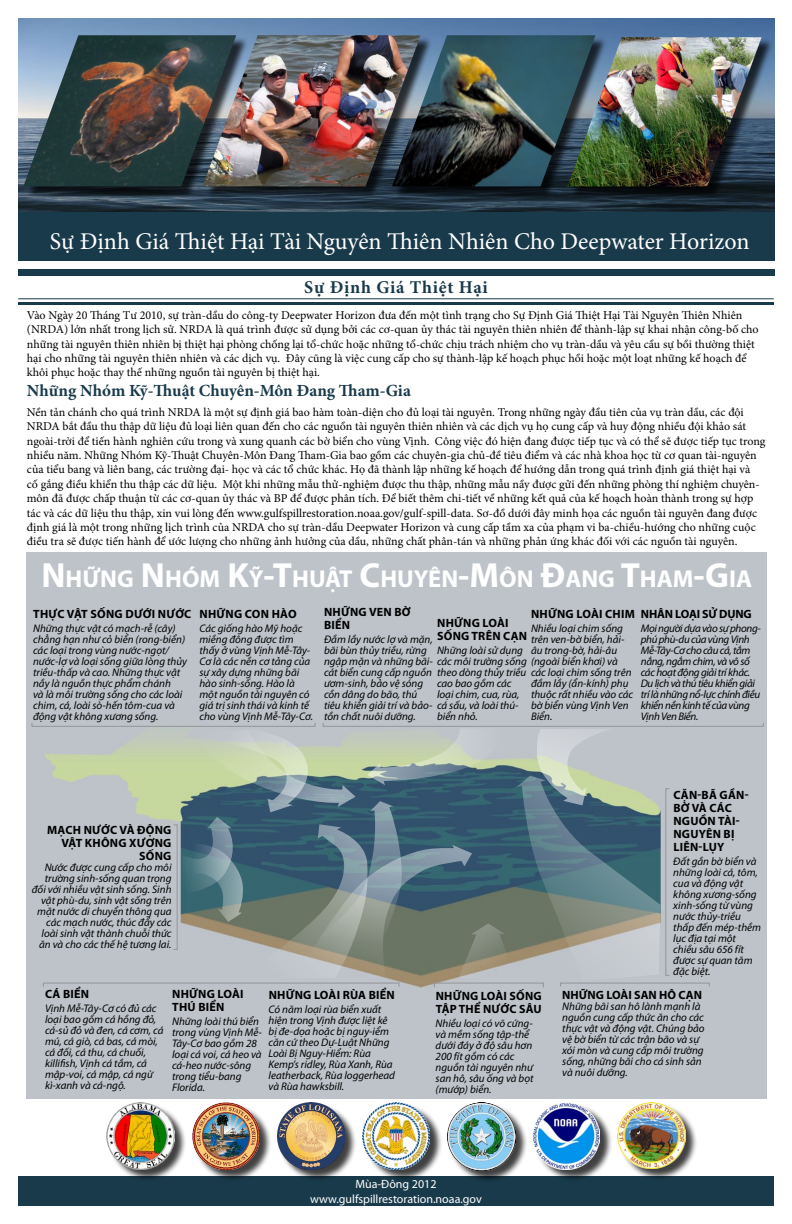
<style>
.page{position:relative;width:792px;height:1224px;background:#fff}
.page>*{position:absolute;margin:0;border:0;box-sizing:border-box;transform-origin:0 0}
.t1{font:700 24.5px "Myriad Pro";color:#fff}
.t2{font:24px "Minion Pro";color:#fff}
.t3{font:700 18px "Minion Pro";letter-spacing:.04em;color:#193a4b}
.t4{font:700 17px "Minion Pro";letter-spacing:-.005em;color:#193a4b}
.t5{font:12px/14.4px "Minion Pro";color:#000}
.t6{font:700 12px/13px "Myriad Pro";letter-spacing:.02em;color:#000}
.t7{font:12px/14.4px "Myriad Pro";color:#fff;text-align:center}
.t8{font:700 12px "Myriad Pro";color:#000}
.t9{font:700 12px "Myriad Pro";letter-spacing:-.01em;color:#000}
.t10{font:italic 11px/11px "Myriad Pro";color:#000}
.t11{font:italic 11px/11px "Myriad Pro";letter-spacing:-.03em;color:#000}
.s1{font-size:35px}
</style>
<div class="page">
<div style="left:18px;top:1176px;width:756px;height:30px;background:#193a4b"></div>
<img style="left:18px;top:18px;width:757px;height:194px">
<div style="left:18px;top:212px;width:757px;height:49px;background:#193a4b"></div>
<div style="left:26px;top:36px;width:223px;height:163px;background:#000;opacity:.75"></div>
<img style="left:23px;top:35px;width:180px;height:151px">
<div style="left:18px;top:269px;width:757px;height:7px;background:#193a4b"></div>
<div style="left:109px;top:1103px;width:78px;height:79px;background:#000;opacity:.75"></div>
<img style="left:107px;top:1102px;width:67px;height:67px">
<div style="left:194px;top:1104px;width:78px;height:78px;background:#000;opacity:.75"></div>
<img style="left:192px;top:1102px;width:68px;height:68px">
<div style="left:279px;top:1104px;width:78px;height:78px;background:#000;opacity:.75"></div>
<img style="left:277px;top:1102px;width:68px;height:68px">
<div style="left:364px;top:1104px;width:79px;height:78px;background:#000;opacity:.75"></div>
<img style="left:362px;top:1102px;width:68px;height:68px">
<div style="left:449px;top:1104px;width:79px;height:79px;background:#000;opacity:.75"></div>
<img style="left:447px;top:1102px;width:69px;height:69px">
<div style="left:534px;top:1103px;width:79px;height:79px;background:#000;opacity:.75"></div>
<img style="left:533px;top:1103px;width:67px;height:67px">
<div style="left:619px;top:1104px;width:79px;height:77px;background:#000;opacity:.75"></div>
<img style="left:618px;top:1102px;width:67px;height:67px">
<hr style="left:18px;top:302px;width:756px;height:3px;background:#193a4b">
<hr style="left:18px;top:298px;width:756px;height:1px;background:#193a4b">
<div style="left:204px;top:36px;width:229px;height:163px;background:#000;opacity:.75"></div>
<img style="left:203px;top:35px;width:189px;height:151px">
<div style="left:569px;top:38px;width:205px;height:161px;background:#000;opacity:.75"></div>
<img style="left:608px;top:37px;width:154px;height:149px">
<div style="left:394px;top:36px;width:214px;height:163px;background:#000;opacity:.75"></div>
<img style="left:392px;top:35px;width:204px;height:151px">
<div style="left:27px;top:552px;width:740px;height:547px;background:#bec3c9"></div>
<div style="left:434px;top:983px;width:110px;height:5px;border:1px solid #939598"></div>
<div style="left:560px;top:983px;width:150px;height:4px;border:1px solid #939598"></div>
<div style="left:666px;top:788px;width:4px;height:188px;border:1px solid #939598"></div>
<div style="left:43px;top:983px;width:356px;height:4px;border:1px solid #939598"></div>
<div style="left:323px;top:723px;width:441px;height:4px;border:1px solid #939598"></div>
<div style="left:32px;top:723px;width:283px;height:4px;border:1px solid #939598"></div>
<svg style="left:173px;top:728px;width:487px;height:253px;background:#7c8f90"></svg>
<h2 class="t2" style="left:50px;top:225px;width:701px">Sự Định Giá Thiệt Hại Tài Nguyên Thiên Nhiên Cho Deepwater Horizon</h2>
<h3 class="t3" style="left:304px;top:274px;width:185px">Sự Định Giá Thiệt Hại</h3>
<p class="t5" style="left:27px;top:308px;width:733px">Vào Ngày 20 Tháng Tư 2010, sự tràn-dầu do công-ty Deepwater Horizon đưa đến một tình trạng cho Sự Định Giá Thiệt Hại Tài Nguyên Thiên Nhiên (NRDA) lớn nhất trong lịch sử. NRDA là quá trình được sử dụng bởi các cơ-quan ủy thác tài nguyên thiên nhiên để thành-lập sự khai nhận công-bố cho những tài nguyên thiên nhiên bị thiệt hại phòng chống lại tổ-chức hoặc những tổ-chức chịu trách nhiệm cho vụ tràn-dầu và yêu cầu sự bồi thường thiệt hại cho những tài nguyên thiên nhiên và các dịch vụ. Đây cũng là việc cung cấp cho sự thành-lập kế hoạch phục hồi hoặc một loạt những kế hoạch để khôi phục hoặc thay thế những nguồn tài nguyên bị thiệt hại.</p>
<h3 class="t4" style="left:27px;top:379px;width:386px">Những Nhóm Kỹ-Thuật Chuyên-Môn Đang Tham-Gia</h3>
<p class="t5" style="left:27px;top:405px;width:740px">Nền tản chánh cho quá trình NRDA là một sự định giá bao hàm toàn-diện cho đủ loại tài nguyên. Trong những ngày đầu tiên của vụ tràn dầu, các đội NRDA bắt đầu thu thập dữ liệu đủ loại liên quan đến cho các nguồn tài nguyên thiên nhiên và các dịch vụ họ cung cấp và huy động nhiều đội khảo sát ngoài-trời để tiến hành nghiên cứu trong và xung quanh các bờ biển cho vùng Vịnh. Công việc đó hiện đang được tiếp tục và có thể sẽ được tiếp tục trong nhiều năm. Những Nhóm Kỹ-Thuật Chuyên-Môn Đang Tham-Gia bao gồm các chuyên-gia chủ-đề tiêu điểm và các nhà khoa học từ cơ quan tài-nguyên của tiểu bang và liên bang, các trường đại- học và các tổ chức khác. Họ đã thành lập những kế hoạch để hướng dẫn trong quá trình định giá thiệt hại và<br>cố gắng điều khiển thu thập các dữ liệu. Một khi những mẫu thử-nghiệm được thu thập, những mẫu nầy được gửi đến những phòng thí nghiệm chuyên&shy;môn đã được chấp thuận từ các cơ-quan ủy thác và BP để được phân tích. Để biết thêm chi-tiết về những kết quả của kế hoạch hoàn thành trong sự hợp tác và các dữ liệu thu thập, xin vui lòng đến www.gulfspillrestoration.noaa.gov/gulf-spill-data. Sơ-đồ dưới đây minh họa các nguồn tài nguyên đang được định giá là một trong những lịch trình của NRDA cho sự tràn-dầu Deepwater Horizon và cung cấp tầm xa của phạm vi ba-chiều-hướng cho những cuộc điều tra sẽ được tiến hành để ước lượng cho những ảnh hưởng của dầu, những chất phân-tán và những phản ứng khác đối với các nguồn tài nguyên.</p>
<h1 class="t1" style="left:41px;top:563px;width:712px"><span class="s1">N</span>HỮNG <span class="s1">N</span>HÓM <span class="s1">K</span>Ỹ<span class="s1">-T</span>HUẬT <span class="s1">C</span>HUYÊN<span class="s1">-M</span>ÔN <span class="s1">Đ</span>ANG <span class="s1">T</span>HAM<span class="s1">-G</span>IA</h1>
<p class="t6" style="left:33px;top:607px;width:160px">THỰC VẬT SỐNG DƯỚI NƯỚC</p>
<p class="t10" style="left:33px;top:623px;width:156px">Những thực vật có mạch-rễ (cây) chẳng hạn như cỏ biển (rong-biển) các loại trong vùng nước-ngọt/ nước-lợ và loại sống giữa lòng thủy triều-thấp và cao. Những thực vật nầy là nguồn thực phẩm chánh<br>và là môi trường sống cho các loài chim, cá, loài sò-hến tôm-cua và động vật không xương sống.</p>
<p class="t6" style="left:200px;top:607px;width:99px">NHỮNG CON HÀO</p>
<p class="t10" style="left:199px;top:623px;width:115px">Các giống hào Mỹ hoặc miềng đông được tìm thấy ở vùng Vịnh Mễ-Tây-<br>Cơ là các nền cơ tảng của sự xây dựng những bãi hào sinh-sống. Hào là một nguồn tài nguyên có giá trị sinh thái và kinh tế cho vùng Vịnh Mễ-Tây-Cơ.</p>
<p class="t6" style="left:324px;top:605px;width:88px">NHỮNG VEN BỜ<br>BIỂN</p>
<p class="t10" style="left:324px;top:634px;width:110px">Đầm lầy nước lợ và mặn, bãi bùn thủy triều, rừng</p>
<p class="t10" style="left:324px;top:667px;width:196px">cát biển cung cấp nguồn<br>ươm-sinh, bảo vệ sóng<br>cồn dâng do bão, thú<br>tiêu khiển giải trí và bảo- cá sấu, và loài thú&shy;tồn chất nuôi dưỡng.</p>
<p class="t9" style="left:641px;top:606px;width:112px">NHÂN LOẠI SỬ DỤNG</p>
<p class="t11" style="left:641px;top:623px;width:122px">Mọi người dựa vào sự phong&shy;phú phù-du của vùng Vịnh<br>Mễ-Tây-Cơ cho câu cá, tắm nắng, ngắm chim, và vô số các hoạt động giải trí khác.<br>Du lịch và thú tiêu khiển giải trí là những nổ-lực chính điều khiển nền kinh tế của vùng<br>Vịnh Ven Biển.</p>
<p class="t6" style="left:531px;top:607px;width:105px">NHỮNG LOÀI CHIM</p>
<p class="t10" style="left:531px;top:623px;width:94px">Nhiều loại chim sống</p>
<p class="t10" style="left:531px;top:634px;width:95px">trên ven-bờ biển, hải-</p>
<p class="t10" style="left:531px;top:645px;width:88px">âu trong-bờ, hải-âu</p>
<p class="t10" style="left:324px;top:656px;width:295px">ngập mặn và những bãi- các môi trường sống (ngoài biển khơi) và</p>
<p class="t10" style="left:437px;top:667px;width:196px">theo dòng thủy triều các loại chim sống trên</p>
<p class="t10" style="left:531px;top:678px;width:99px">đầm lầy (ẩn-kính) phụ</p>
<p class="t10" style="left:531px;top:689px;width:104px">thuộc rất nhiều vào các</p>
<p class="t10" style="left:531px;top:700px;width:99px">bờ biển vùng Vịnh Ven</p>
<p class="t10" style="left:531px;top:711px;width:23px">Biển.</p>
<p class="t6" style="left:437px;top:616px;width:91px">NHỮNG LOÀI<br>SỐNG TRÊN CẠN</p>
<p class="t10" style="left:437px;top:645px;width:88px">Những loài sử dụng</p>
<p class="t10" style="left:437px;top:678px;width:84px">cao bao gồm các loại chim, cua, rùa,</p>
<p class="t10" style="left:437px;top:711px;width:42px">biển nhỏ.</p>
<p class="t6" style="left:47px;top:823px;width:126px;text-align:right">MẠCH NƯỚC VÀ ĐỘNG<br>VẬT KHÔNG XƯƠNG<br>SỐNG</p>
<p class="t10" style="left:32px;top:862px;width:141px;text-align:right">Nước được cung cấp cho môi trường sinh-sống quan trọng đối với nhiều vật sinh sống. Sinh vật phù-du, sinh vật sống trên mặt nước di chuyển thông qua các mạch nước, thúc đẩy các loài sinh vật thành chuỗi thức ăn và cho các thế hệ tương lai.</p>
<p class="t6" style="left:45px;top:987px;width:46px">CÁ BIỂN</p>
<p class="t10" style="left:45px;top:1002px;width:120px">Vịnh Mễ-Tây-Cơ có đủ các loại bao gồm cá hồng đỏ, cá-sủ đỏ và đen, cá cơm, cá mú, cá giò, cá bas, cá mòi, cá đối, cá thu, cá chuối, killifish, Vịnh cá tầm, cá mập-voi, cá mập, cá ngừ kì-xanh và cá-ngộ.</p>
<p class="t6" style="left:172px;top:987px;width:73px">NHỮNG LOÀI<br>THÚ BIỂN</p>
<p class="t10" style="left:172px;top:1015px;width:91px">Những loài thú biển trong vùng Vịnh Mễ-<br>Tây-Cơ bao gồm 28 loại cá voi, cá heo và cá-heo nước-sông trong tiểu-bang<br>Florida.</p>
<p class="t6" style="left:269px;top:988px;width:128px">NHỮNG LOÀI RÙA BIỂN</p>
<p class="t10" style="left:269px;top:1004px;width:128px">Có năm loại rùa biển xuất hiện trong Vịnh được liệt kê bị đe-dọa hoặc bị nguy-iểm căn cứ theo Dự-Luật Những<br>Loài Bị Nguy-Hiểm: Rùa<br>Kemp’s ridley, Rùa Xanh, Rùa leatherback, Rùa loggerhead và Rùa hawksbill.</p>
<p class="t6" style="left:436px;top:989px;width:108px">NHỮNG LOÀI SỐNG<br>TẬP THỂ NƯỚC SÂU</p>
<p class="t10" style="left:436px;top:1018px;width:100px">Nhiều loại có võ cứng&shy;và mềm sống tập-thể dưới đáy ở độ sâu hơn<br>200 fít gồm có các nguồn tài nguyên như san hô, sâu ống và bọt (mướp) biển.</p>
<p class="t6" style="left:673px;top:788px;width:77px">CẶN-BÃ GẦN-<br>BỜ VÀ CÁC<br>NGUỒN TÀI-<br>NGUYÊN BỊ<br>LIÊN-LỤY</p>
<p class="t10" style="left:673px;top:855px;width:89px">Đất gần bờ biển và những loài cá, tôm, cua và động vật không xương-sống xinh-sống từ vùng nước thủy-triều thấp đến mép-thềm lục địa tại một chiều sâu 656 fít được sự quan tăm đặc biệt.</p>
<p class="t8" style="left:562px;top:987px;width:141px">NHỮNG LOÀI SAN HÔ CẠN</p>
<p class="t10" style="left:562px;top:1000px;width:144px">Những bãi san hô lành mạnh là nguồn cung cấp thức ăn cho các thực vật và động vật. Chúng bảo vệ bờ biển từ các trận bão và sự xói mòn và cung cấp môi trường sống, những bãi cho cá sinh sản và nuôi dưỡng.</p>
<p class="t7" style="left:310px;top:1177px;width:173px">Mùa-Đông 2012 www.gulfspillrestoration.noaa.gov</p>
</div>
